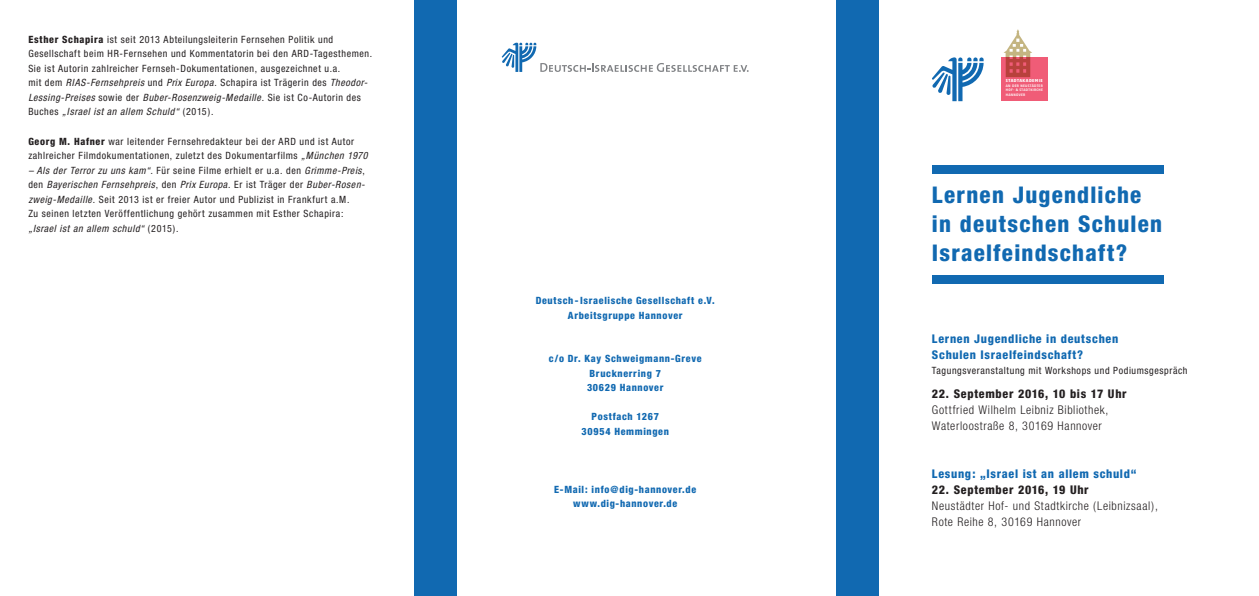
<style>
.page{position:relative;width:1259px;height:596px;background:#fff}
.page>*{position:absolute;margin:0;border:0;box-sizing:border-box;transform-origin:0 0}
.Veranstaltung-Headli{font:800 condensed 23px/29px "Helvetica Neue";letter-spacing:.055em;color:#1169b1}
.Zitat{font:300 condensed 12px/16px "Helvetica Neue";letter-spacing:.05em;color:#231f20}
.Zitat-2{font:800 condensed 12px/16px "Helvetica Neue";letter-spacing:.06em;color:#1169b1}
.Zitat-3{font:800 condensed 12px "Helvetica Neue";letter-spacing:.06em;color:#231f20}
.Fließtext{font:condensed 10px/14.5px "Helvetica Neue";letter-spacing:.06em;color:#231f20}
.Fließtext-2{font:800 condensed 10px "Helvetica Neue";letter-spacing:.065em;color:#1169b1}
.t1{font:700 4.3px "Akko Pro";letter-spacing:.1em;color:#fff}
.t2{font:500 3.6px/4.4px "Akko Pro";letter-spacing:.075em;color:#fff;text-align:justify}
.s1{font-weight:800}
.s2{font-style:italic}
</style>
<div class="page">
<div style="left:414px;top:0;width:42px;height:595px;background:#1169b1"></div>
<div style="left:836px;top:0;width:43px;height:595px;background:#1169b1"></div>
<div style="left:1001px;top:57px;width:46px;height:44px;background:#f05c77"></div>
<img style="left:1003px;top:29px;width:29px;height:48px">
<svg style="left:502px;top:43px;width:246px;height:29px"></svg>
<div style="left:932px;top:165px;width:231px;height:8px;background:#1169b1"></div>
<div style="left:932px;top:275px;width:231px;height:8px;background:#1169b1"></div>
<svg style="left:932px;top:57px;width:51px;height:44px"></svg>
<p class="Fließtext" style="left:28px;top:32px;width:345px"><span class="s1">Esther Schapira</span> ist seit 2013 Abteilungsleiterin Fernsehen Politik und Gesellschaft beim HR-Fernsehen und Kommentatorin bei den ARD-Tagesthemen.<br>Sie ist Autorin zahlreicher Fernseh-Dokumentationen, ausgezeichnet u.a.<br>mit dem <span class="s2">RIAS-Fernsehpreis</span> und <span class="s2">Prix Europa</span>. Schapira ist Trägerin des <span class="s2">Theodor-Lessing-Preises</span> sowie der <span class="s2">Buber-Rosenzweig-Medaille</span>. Sie ist Co-Autorin des Buches <span class="s2">„Israel ist an allem Schuld“</span> (2015).</p>
<p class="Fließtext" style="left:28px;top:133px;width:341px"><span class="s1">Georg M. Hafner</span> war leitender Fernsehredakteur bei der ARD und ist Autor zahlreicher Filmdokumentationen, zuletzt des Dokumentarfilms <span class="s2">„München 1970</span></p>
<p class="Fließtext" style="left:28px;top:162px;width:338px"><span class="s2">– Als der Terror zu uns kam“.</span> Für seine Filme erhielt er u.a. den <span class="s2">Grimme-Preis</span>, den <span class="s2">Bayerischen Fernsehpreis</span>, den <span class="s2">Prix Europa</span>. Er ist Träger der <span class="s2">Buber-Rosen&shy;zweig-Medaille</span>. Seit 2013 ist er freier Autor und Publizist in Frankfurt a.M.<br>Zu seinen letzten Veröffentlichung gehört zusammen mit Esther Schapira: <span class="s2">„Israel ist an allem schuld“</span> (2015).</p>
<p class="Fließtext-2" style="left:536px;top:294px;width:180px">Deutsch-Israelische Gesellschaft e.V.</p>
<p class="Fließtext-2" style="left:568px;top:309px;width:116px">Arbeitsgruppe Hannover</p>
<p class="Fließtext-2" style="left:549px;top:352px;width:154px">c/o Dr. Kay Schweigmann-Greve</p>
<p class="Fließtext-2" style="left:589px;top:367px;width:73px">Brucknerring 7</p>
<p class="Fließtext-2" style="left:587px;top:381px;width:78px">30629 Hannover</p>
<p class="Fließtext-2" style="left:591px;top:410px;width:69px">Postfach 1267</p>
<p class="Fließtext-2" style="left:581px;top:425px;width:89px">30954 Hemmingen</p>
<p class="Fließtext-2" style="left:554px;top:483px;width:143px">E-Mail: info@dig-hannover.de</p>
<p class="Fließtext-2" style="left:573px;top:497px;width:105px">www.dig-hannover.de</p>
<p class="t1" style="left:1006px;top:78px;width:38px">STADTAKADEMIE</p>
<p class="t2" style="left:1006px;top:83px;width:38px">AN DER NEUSTÄDTER HOF- &amp; STADTKIRCHE HANNOVER</p>
<p class="Veranstaltung-Headli" style="left:932px;top:179px;width:232px">Lernen Jugendliche in deutschen Schulen<br>Israelfeindschaft?</p>
<p class="Zitat-2" style="left:932px;top:330px;width:188px">Lernen Jugendliche in deutschen<br>Schulen Israelfeindschaft?</p>
<p class="Fließtext" style="left:932px;top:362px;width:257px">Tagungsveranstaltung mit Workshops und Podiumsgespräch</p>
<p class="Zitat-3" style="left:932px;top:386px;width:196px">22. September 2016, 10 bis 17 Uhr</p>
<p class="Zitat" style="left:932px;top:401px;width:178px">Gottfried Wilhelm Leibniz Bibliothek,<br>Waterloostraße 8, 30169 Hannover</p>
<p class="Zitat-2" style="left:932px;top:465px;width:206px">Lesung: „Israel ist an allem schuld“</p>
<p class="Zitat-3" style="left:932px;top:482px;width:158px">22. September 2016, 19 Uhr</p>
<p class="Zitat" style="left:932px;top:497px;width:227px">Neustädter Hof- und Stadtkirche (Leibnizsaal),<br>Rote Reihe 8, 30169 Hannover</p>
</div>
